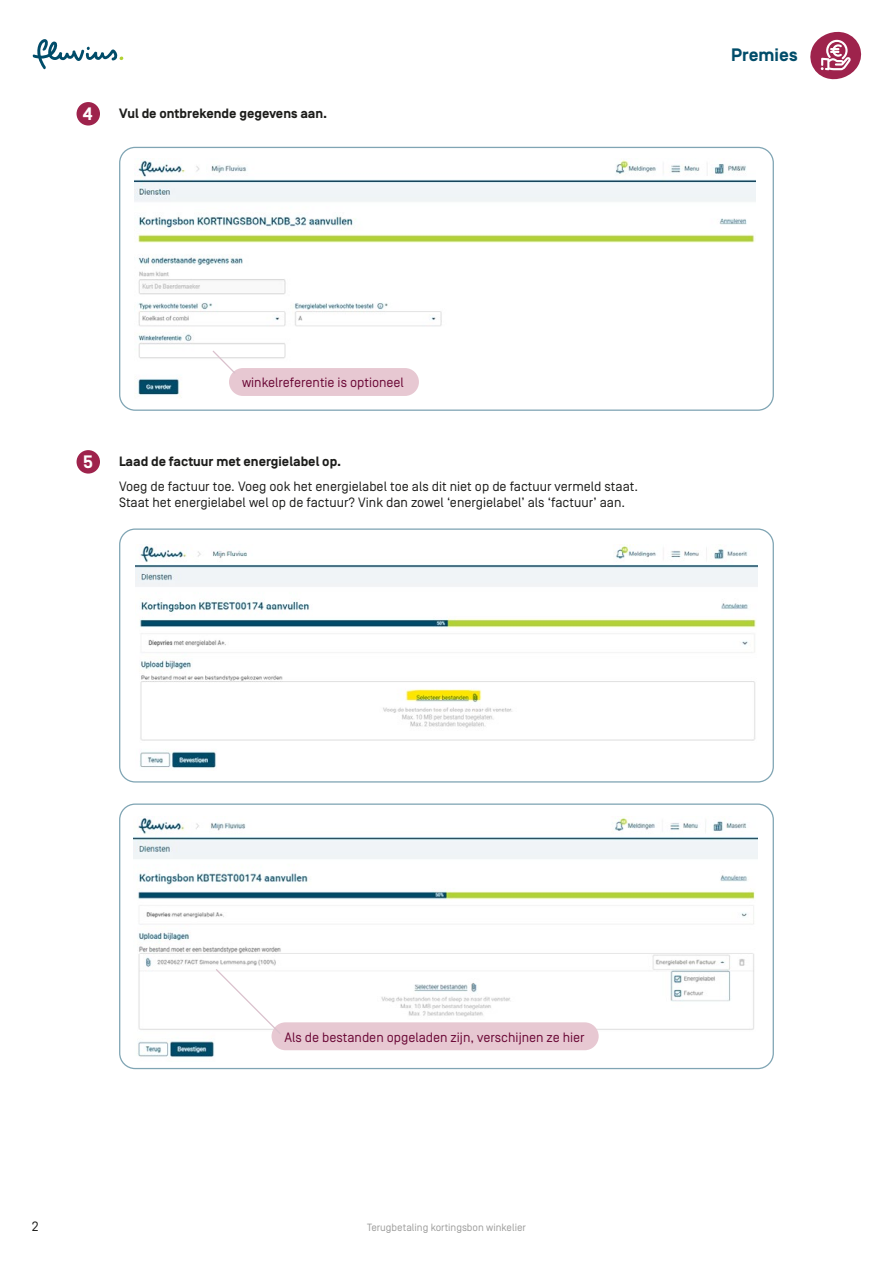
<style>
.page{position:relative;width:893px;height:1263px;background:#fff}
.page>*{position:absolute;margin:0;border:0;box-sizing:border-box;transform-origin:0 0}
.t1{font:700 18px "Simplon Norm";color:#004c69}
.t2{font:700 18px "Simplon Norm";color:#fff}
.t3{font:13.5px/16.2px "Simplon Norm";color:#1d1d1b}
.t4{font:13.5px "Simplon Norm";color:#6b0836}
.t5{font:700 13.5px "Simplon Norm";color:#1d1d1b}
.t6{font:10.5px "Simplon Norm";color:#9d9d9c}
</style>
<div class="page">
<svg style="left:33px;top:39px;width:90px;height:30px"></svg>
<svg style="left:810px;top:31px;width:52px;height:49px"></svg>
<div style="left:119px;top:147px;width:655px;height:264px;border:1px solid #80a5b4;border-radius:15px"></div>
<img style="left:134px;top:160px;width:622px;height:237px">
<div style="left:77px;top:102px;width:23px;height:24px;background:#9e234c;border-radius:50%"></div>
<div style="left:77px;top:450px;width:23px;height:24px;background:#9e234c;border-radius:50%"></div>
<div style="left:229px;top:368px;width:190px;height:28px;background:#e7c8d2;border-radius:14px"></div>
<svg style="left:211px;top:349px;width:26px;height:26px"></svg>
<div style="left:119px;top:803px;width:655px;height:266px;border:1px solid #80a5b4;border-radius:15px"></div>
<img style="left:133px;top:816px;width:625px;height:242px">
<div style="left:119px;top:528px;width:655px;height:254px;border:1px solid #80a5b4;border-radius:15px"></div>
<img style="left:135px;top:544px;width:623px;height:225px">
<div style="left:272px;top:1022px;width:327px;height:28px;background:#e7c8d2;border-radius:14px"></div>
<svg style="left:215px;top:968px;width:67px;height:67px"></svg>
<h1 class="t2" style="left:83px;top:104px;width:11px">4</h1>
<p class="t5" style="left:119px;top:106px;width:210px">Vul de ontbrekende gegevens aan.</p>
<h1 class="t1" style="left:731px;top:45px;width:68px">Premies</h1>
<h1 class="t2" style="left:83px;top:452px;width:11px">5</h1>
<p class="t4" style="left:242px;top:376px;width:164px">winkelreferentie is optioneel</p>
<p class="t5" style="left:119px;top:454px;width:224px">Laad de factuur met energielabel op.</p>
<p class="t3" style="left:119px;top:479px;width:520px">Voeg de factuur toe. Voeg ook het energielabel toe als dit niet op de factuur vermeld staat.<br>Staat het energielabel wel op de factuur? Vink dan zowel ‘energielabel’ als ‘factuur’ aan.</p>
<p class="t4" style="left:285px;top:1030px;width:302px">Als de bestanden opgeladen zijn, verschijnen ze hier</p>
<p class="t3" style="left:32px;top:1218px;width:8px">2</p>
<p class="t6" style="left:367px;top:1222px;width:160px">Terugbetaling kortingsbon winkelier</p>
</div>
